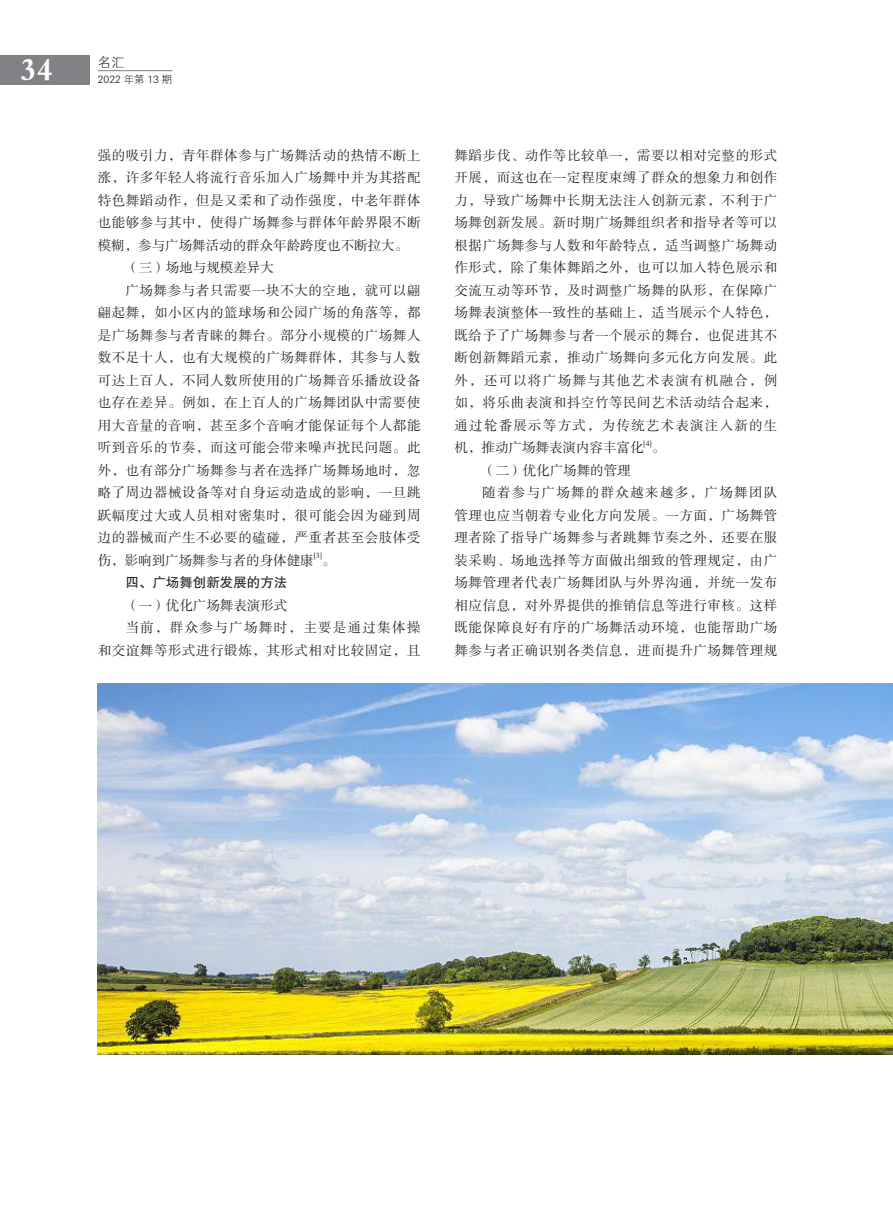
<style>
.page{position:relative;width:893px;height:1212px;background:#fff}
.page>*{position:absolute;margin:0;border:0;box-sizing:border-box;transform-origin:0 0}
.t1{font:33px "FZDBSK GBK1 0";color:#fff}
.正文{font:13.5px/22.5px "FZSSK GBK1 0";letter-spacing:.04em;color:#231f20;text-align:justify}
.正文-2{font:13.5px "FZSSK GBK1 0";color:#231f20}
.正文-3{font:13.5px "FZHTK GBK1 0";color:#231f20}
.t2{font:13.5px "FZXH1 JW GB1 0";color:#231f20}
.t3{font:10.5px "FZXH1 JW GB1 0";color:#231f20}
.正文-4{font:7.8px "FZSSK GBK1 0";color:#231f20}
</style>
<div class="page">
<div style="left:0;top:55px;width:90px;height:30px;background:#808285"></div>
<hr style="left:98px;top:70px;width:74px;height:1px;background:#808285">
<img style="left:98px;top:683px;width:795px;height:371px">
<h1 class="t1" style="left:20px;top:52px;width:34px">34</h1>
<p class="t2" style="left:98px;top:55px;width:28px">名汇</p>
<p class="t3" style="left:98px;top:74px;width:76px">2022 年第 13 期</p>
<p class="正文" style="left:98px;top:144px;width:324px">强的吸引力，青年群体参与广场舞活动的热情不断上涨，许多年轻人将流行音乐加入广场舞中并为其搭配特色舞蹈动作，但是又柔和了动作强度，中老年群体也能够参与其中，使得广场舞参与群体年龄界限不断模糊，参与广场舞活动的群众年龄跨度也不断拉大。</p>
<p class="正文-2" style="left:125px;top:260px;width:150px">（三）场地与规模差异大</p>
<p class="正文" style="left:98px;top:279px;width:324px;text-indent:28px">广场舞参与者只需要一块不大的空地，就可以翩翩起舞，如小区内的篮球场和公园广场的角落等，都是广场舞参与者青睐的舞台。部分小规模的广场舞人数不足十人，也有大规模的广场舞群体，其参与人数可达上百人，不同人数所使用的广场舞音乐播放设备也存在差异。例如，在上百人的广场舞团队中需要使用大音量的音响，甚至多个音响才能保证每个人都能听到音乐的节奏，而这可能会带来噪声扰民问题。此外，也有部分广场舞参与者在选择广场舞场地时，忽略了周边器械设备等对自身运动造成的影响，一旦跳跃幅度过大或人员相对密集时，很可能会因为碰到周边的器械而产生不必要的磕碰，严重者甚至会肢体受伤，影响到广场舞参与者的身体健康</p>
<p class="正文-4" style="left:314px;top:551px;width:10px">[3]</p>
<p class="正文" style="left:322px;top:549px;width:15px">。</p>
<p class="正文-3" style="left:125px;top:575px;width:164px">四、广场舞创新发展的方法</p>
<p class="正文-2" style="left:125px;top:598px;width:164px">（一）优化广场舞表演形式</p>
<p class="正文" style="left:98px;top:617px;width:324px;text-align:right">当前，群众参与广场舞时，主要是通过集体操<br>和交谊舞等形式进行锻炼，其形式相对比较固定，且</p>
<p class="正文" style="left:455px;top:144px;width:324px">舞蹈步伐、动作等比较单一，需要以相对完整的形式开展，而这也在一定程度束缚了群众的想象力和创作力，导致广场舞中长期无法注入创新元素，不利于广场舞创新发展。新时期广场舞组织者和指导者等可以根据广场舞参与人数和年龄特点，适当调整广场舞动作形式，除了集体舞蹈之外，也可以加入特色展示和交流互动等环节，及时调整广场舞的队形，在保障广场舞表演整体一致性的基础上，适当展示个人特色，既给予了广场舞参与者一个展示的舞台，也促进其不断创新舞蹈元素，推动广场舞向多元化方向发展。此外，还可以将广场舞与其他艺术表演有机融合，例如，将乐曲表演和抖空竹等民间艺术活动结合起来，通过轮番展示等方式，为传统艺术表演注入新的生机，推动广场舞表演内容丰富化</p>
<p class="正文-4" style="left:644px;top:439px;width:10px">[4]</p>
<p class="正文" style="left:652px;top:437px;width:15px">。</p>
<p class="正文-2" style="left:482px;top:463px;width:150px">（二）优化广场舞的管理</p>
<p class="正文" style="left:455px;top:482px;width:324px;text-indent:28px">随着参与广场舞的群众越来越多，广场舞团队管理也应当朝着专业化方向发展。一方面，广场舞管理者除了指导广场舞参与者跳舞节奏之外，还要在服装采购、场地选择等方面做出细致的管理规定，由广场舞管理者代表广场舞团队与外界沟通，并统一发布相应信息，对外界提供的推销信息等进行审核。这样既能保障良好有序的广场舞活动环境，也能帮助广场舞参与者正确识别各类信息，进而提升广场舞管理规</p>
</div>
